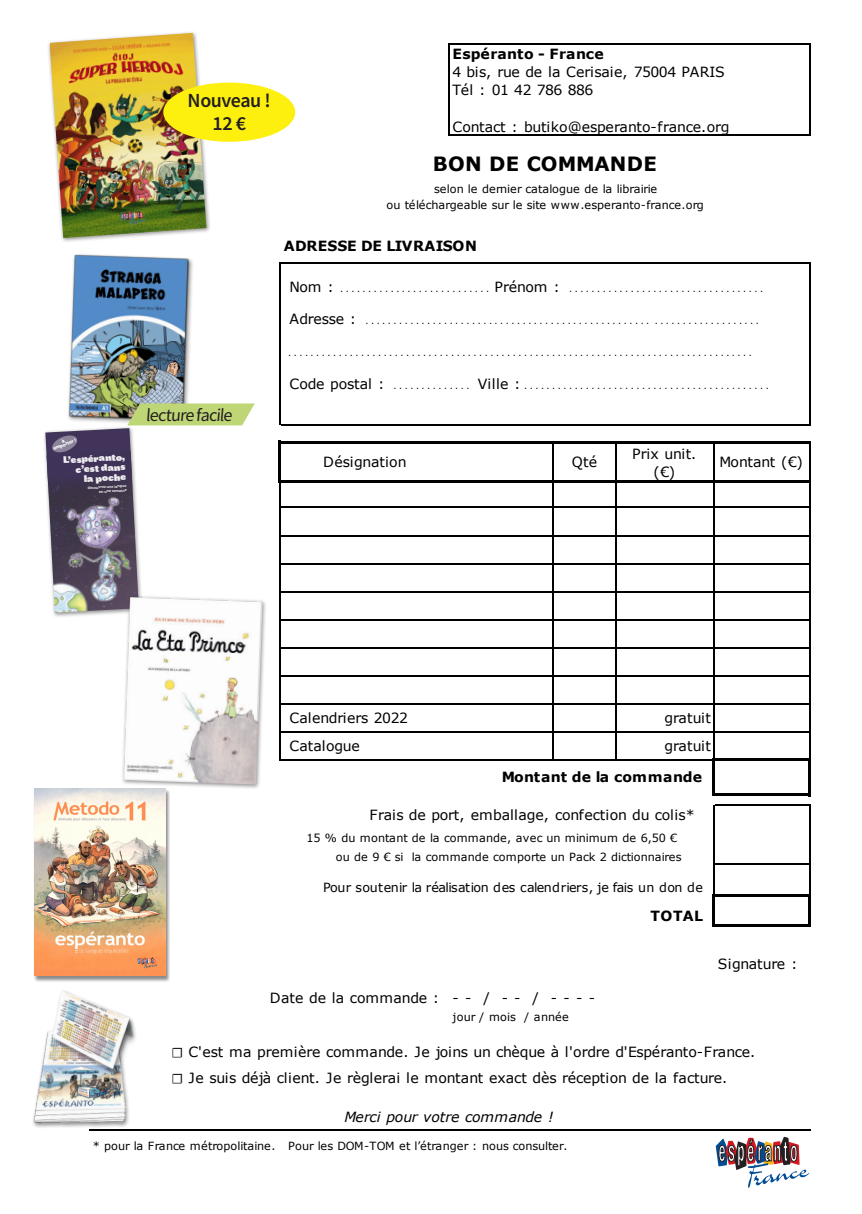
<style>
.page{position:relative;width:862px;height:1214px;background:#fff}
.page>*{position:absolute;margin:0;border:0;box-sizing:border-box;transform-origin:0 0}
.t1{font:20px/22px "Source Sans Variable";letter-spacing:-.02em;color:#231f20;text-align:center}
.t2{font:700 19.6px "Verdana";letter-spacing:.01em;color:#000}
.t3{font:18px "Source Sans Variable";color:#231f20}
.t4{font:14px/18.2px "Verdana";letter-spacing:-.005em;color:#000;text-align:center}
.t5{font:14px/18.2px "Verdana";letter-spacing:-.025em;color:#000}
.t6{font:700 14px "Verdana";letter-spacing:.015em;color:#000}
.t7{font:italic 14px "Verdana";letter-spacing:-.015em;color:#000}
.t8{font:700 14px "Verdana";letter-spacing:-.01em;color:#000}
.t9{font:12.6px "Verdana";letter-spacing:-.04em;color:#000}
.t10{font:11.2px/15.4px "Verdana";letter-spacing:-.01em;color:#000;text-align:center}
.t11{font:11.2px "Verdana";letter-spacing:.02em;color:#000}
.t12{font:900 10px/10px "Maple";color:#fff;text-align:right}
.t13{font:8.4px "Verdana";color:#000}
.t14{font:4.8px/3.6px "Museo 900";color:#fff;text-align:center}
.t15{font:3.6px/4.4px "Museo 700";color:#fff;text-align:right}
.s1{font-size:14px}
.s2{font-family:"Minion Pro";font-style:italic}
.s3{font-family:"Minion Pro";font-weight:500}
</style>
<div class="page">
<hr style="left:809px;top:44px;width:1px;height:92px;background:#000">
<hr style="left:280px;top:262px;width:1px;height:163px;background:#000">
<hr style="left:809px;top:263px;width:1px;height:162px;background:#000">
<hr style="left:278px;top:440px;width:3px;height:43px;background:#000">
<hr style="left:552px;top:443px;width:1px;height:37px;background:#000">
<hr style="left:615px;top:443px;width:2px;height:37px;background:#000">
<hr style="left:714px;top:443px;width:1px;height:37px;background:#000">
<hr style="left:809px;top:443px;width:1px;height:37px;background:#000">
<hr style="left:281px;top:759px;width:431px;height:2px;background:#000">
<hr style="left:714px;top:483px;width:1px;height:275px;background:#000">
<hr style="left:809px;top:483px;width:1px;height:275px;background:#000">
<hr style="left:712px;top:758px;width:3px;height:38px;background:#000">
<hr style="left:808px;top:761px;width:2px;height:35px;background:#000">
<hr style="left:714px;top:804px;width:1px;height:90px;background:#000">
<hr style="left:809px;top:805px;width:1px;height:89px;background:#000">
<hr style="left:448px;top:43px;width:2px;height:93px;background:#000">
<hr style="left:808px;top:897px;width:2px;height:29px;background:#000">
<hr style="left:280px;top:483px;width:1px;height:278px;background:#000">
<hr style="left:552px;top:483px;width:1px;height:278px;background:#000">
<hr style="left:615px;top:483px;width:2px;height:278px;background:#000">
<hr style="left:712px;top:894px;width:3px;height:32px;background:#000">
<hr style="left:450px;top:43px;width:360px;height:1px;background:#000">
<hr style="left:450px;top:134px;width:360px;height:2px;background:#000">
<hr style="left:281px;top:262px;width:529px;height:1px;background:#000">
<hr style="left:281px;top:424px;width:529px;height:1px;background:#000">
<hr style="left:281px;top:440px;width:529px;height:3px;background:#000">
<hr style="left:281px;top:480px;width:529px;height:3px;background:#000">
<hr style="left:281px;top:506px;width:529px;height:2px;background:#000">
<hr style="left:281px;top:534px;width:529px;height:2px;background:#000">
<hr style="left:281px;top:563px;width:529px;height:1px;background:#000">
<hr style="left:281px;top:591px;width:529px;height:1px;background:#000">
<hr style="left:281px;top:619px;width:529px;height:1px;background:#000">
<hr style="left:281px;top:647px;width:529px;height:1px;background:#000">
<hr style="left:281px;top:675px;width:529px;height:1px;background:#000">
<hr style="left:281px;top:703px;width:529px;height:1px;background:#000">
<hr style="left:281px;top:731px;width:529px;height:1px;background:#000">
<hr style="left:715px;top:758px;width:95px;height:3px;background:#000">
<hr style="left:715px;top:793px;width:95px;height:3px;background:#000">
<hr style="left:715px;top:804px;width:95px;height:1px;background:#000">
<hr style="left:715px;top:863px;width:95px;height:1px;background:#000">
<hr style="left:715px;top:894px;width:95px;height:3px;background:#000">
<hr style="left:715px;top:923px;width:95px;height:3px;background:#000">
<hr style="left:89px;top:1128px;width:721px;height:2px;background:#000">
<div style="left:47px;top:31px;width:164px;height:212px;background:#231f20;opacity:.5"></div>
<img style="left:50px;top:33px;width:156px;height:205px">
<div style="left:163px;top:83px;width:132px;height:59px;background:#fdf00f;border-radius:50%"></div>
<svg style="left:716px;top:1136px;width:93px;height:51px"></svg>
<div style="left:43px;top:426px;width:100px;height:192px;background:#231f20;opacity:.5"></div>
<img style="left:47px;top:504px;width:92px;height:108px">
<img style="left:33px;top:991px;width:125px;height:140px">
<img style="left:68px;top:254px;width:125px;height:149px">
<svg style="left:45px;top:403px;width:210px;height:101px"></svg>
<div style="left:33px;top:788px;width:137px;height:194px;background:#231f20;opacity:.53"></div>
<img style="left:34px;top:788px;width:131px;height:187px">
<div style="left:121px;top:594px;width:146px;height:195px;background:#231f20;opacity:.5"></div>
<img style="left:124px;top:597px;width:138px;height:187px">
<p class="t14" style="left:51px;top:444px;width:26px;rotate:-23deg">à emporter !</p>
<p class="t12" style="left:63px;top:455px;width:63px;rotate:-3deg">L’espéranto, c’est dans la poche</p>
<p class="t15" style="left:88px;top:485px;width:40px;rotate:-3deg">découvrez une langue en une semaine</p>
<h1 class="t1" style="left:188px;top:90px;width:85px">Nouveau !<br>12 €</h1>
<h3 class="t3" style="left:146px;top:403px;width:90px">lecture facile</h3>
<h3 class="t6" style="left:452px;top:43px;width:153px">Espéranto - France</h3>
<h3 class="t5" style="left:452px;top:62px;width:274px">4 bis, rue de la Cerisaie, 75004 PARIS<br>Tél : 01 42 786 886</h3>
<h3 class="t4" style="left:452px;top:117px;width:278px">Contact : butiko@esperanto-france.org</h3>
<h2 class="t2" style="left:433px;top:150px;width:226px">BON DE COMMANDE</h2>
<h3 class="t10" style="left:386px;top:181px;width:319px">selon le dernier catalogue de la librairie<br>ou téléchargeable sur le site www.esperanto-france.org</h3>
<h3 class="t8" style="left:284px;top:236px;width:195px">ADRESSE DE LIVRAISON</h3>
<p class="t13" style="left:290px;top:283px;width:475px"><span class="s1">Nom :</span> . . . . . . . . . . . . . . . . . . . . . . . . . . . <span class="s1">Prénom :</span> . . . . . . . . . . . . . . . . . . . . . . . . . . . . . . . . . . .</p>
<p class="t13" style="left:290px;top:315px;width:471px"><span class="s1">Adresse :</span> . . . . . . . . . . . . . . . . . . . . . . . . . . . . . . . . . . . . . . . . . . . . . . . . . . . . . . . . . . . . . . . . . . . . . .</p>
<p class="t13" style="left:288px;top:347px;width:465px">. . . . . . . . . . . . . . . . . . . . . . . . . . . . . . . . . . . . . . . . . . . . . . . . . . . . . . . . . . . . . . . . . . . . . . . . . . . . . . . . . . .</p>
<p class="t13" style="left:290px;top:380px;width:481px"><span class="s1">Code postal :</span> . . . . . . . . . . . . . . <span class="s1">Ville :</span> . . . . . . . . . . . . . . . . . . . . . . . . . . . . . . . . . . . . . . . . . . . .</p>
<h3 class="t4" style="left:323px;top:453px;width:85px">Désignation</h3>
<h3 class="t4" style="left:572px;top:453px;width:27px">Qté</h3>
<h3 class="t4" style="left:632px;top:444px;width:66px">Prix unit. (€)</h3>
<h3 class="t4" style="left:719px;top:453px;width:85px">Montant (€)</h3>
<h3 class="t5" style="left:290px;top:708px;width:120px">Calendriers 2022</h3>
<h3 class="t4" style="left:664px;top:708px;width:48px">gratuit</h3>
<h3 class="t4" style="left:290px;top:736px;width:72px">Catalogue</h3>
<h3 class="t4" style="left:664px;top:736px;width:48px">gratuit</h3>
<h3 class="t6" style="left:502px;top:767px;width:202px">Montant de la commande</h3>
<h3 class="t4" style="left:370px;top:805px;width:326px">Frais de port, emballage, confection du colis*</h3>
<h3 class="t10" style="left:306px;top:830px;width:372px">15 % du montant de la commande, avec un minimum de 6,50 €</h3>
<h3 class="t9" style="left:323px;top:878px;width:381px">Pour soutenir la réalisation des calendriers, je fais un don de</h3>
<h3 class="t10" style="left:336px;top:848px;width:347px">ou de 9 € si la commande comporte un Pack 2 dictionnaires</h3>
<h3 class="t4" style="left:270px;top:988px;width:171px">Date de la commande :</h3>
<h3 class="t4" style="left:452px;top:988px;width:144px">- - / - - / - - - -</h3>
<h3 class="t11" style="left:452px;top:1009px;width:118px">jour / mois / année</h3>
<h3 class="t6" style="left:650px;top:906px;width:54px">TOTAL</h3>
<h3 class="t4" style="left:718px;top:954px;width:81px">Signature :</h3>
<h3 class="t4" style="left:172px;top:1039px;width:585px;line-height:25.2px;text-align:left"><span class="s2">☐</span> C'est ma première commande. Je joins un chèque à l'ordre d'Espéranto-France. <span class="s3">☐</span> Je suis déjà client. Je règlerai le montant exact dès réception de la facture.</h3>
<h3 class="t7" style="left:344px;top:1107px;width:211px">Merci pour votre commande !</h3>
<h3 class="t10" style="left:93px;top:1138px;width:476px">* pour la France métropolitaine. Pour les DOM-TOM et l’étranger : nous consulter.</h3>
</div>
